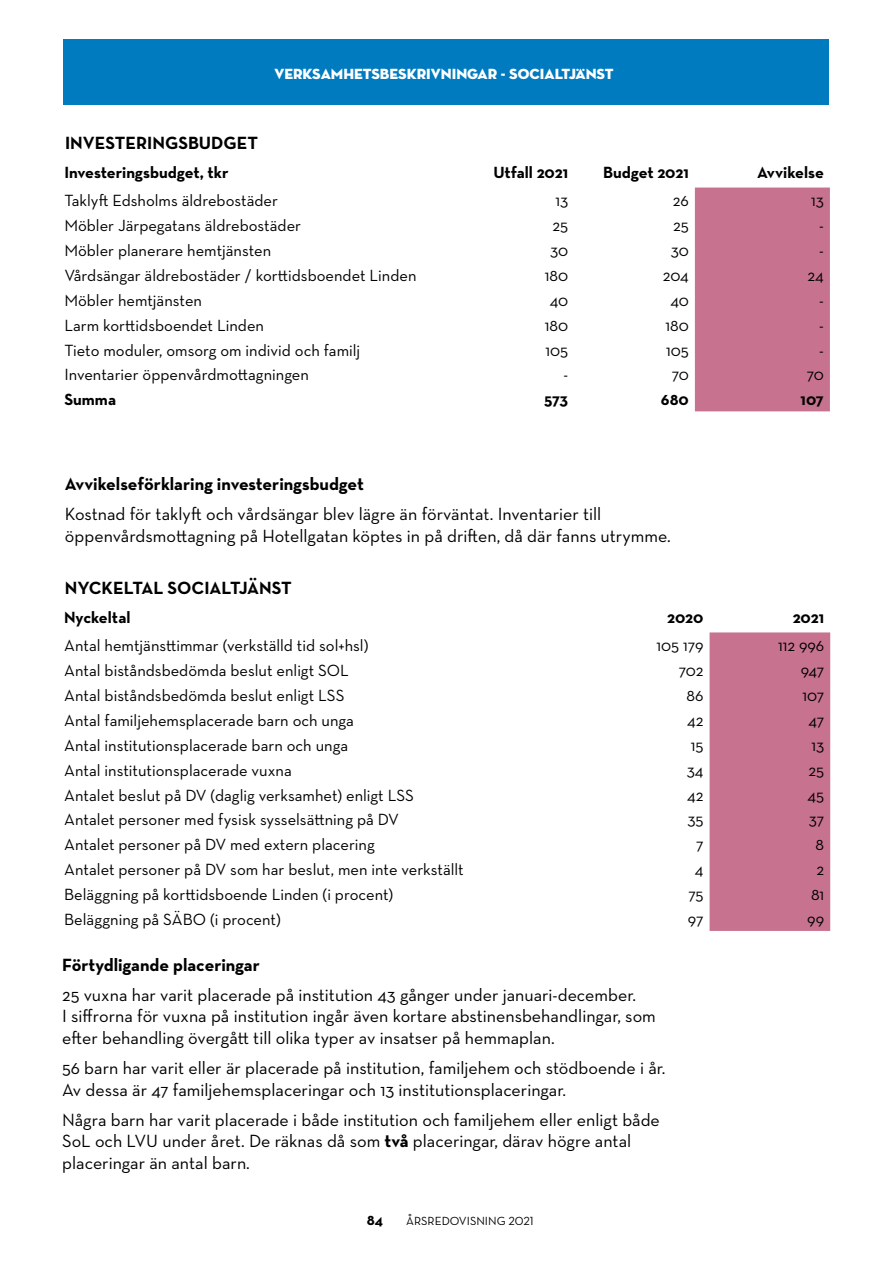
<style>
.page{position:relative;width:893px;height:1263px;background:#fff}
.page>*{position:absolute;margin:0;border:0;box-sizing:border-box;transform-origin:0 0}
.t1{font:18px/21.6px "Neutraface Text";color:#000}
.t2{font:700 18px "Neutraface Text";color:#000}
.t3{font:16.5px "Neutraface Text";color:#000}
.t4{font:700 16.5px "Neutraface Text";color:#000}
.t5{font:15px "Neutraface Display Titling";color:#fff}
.t6{font:700 15px "Neutraface Text";color:#000}
.t7{font:12px "Neutraface Text";color:#000}
.s1{font-weight:700}
</style>
<div class="page">
<div style="left:64px;top:39px;width:765px;height:66px;background:#007bc0"></div>
<div style="left:695px;top:188px;width:135px;height:223px;background:#c7738f"></div>
<div style="left:710px;top:632px;width:120px;height:299px;background:#c7738f"></div>
<p class="t5" style="left:275px;top:65px;width:340px">VERKSAMHETSBESKRIVNINGAR - SOCIALTJÄNST</p>
<p class="t2" style="left:65px;top:131px;width:195px">INVESTERINGSBUDGET</p>
<p class="t4" style="left:64px;top:162px;width:166px">Investeringsbudget, tkr</p>
<p class="t4" style="left:493px;top:162px;width:76px">Utfall 2021</p>
<p class="t4" style="left:603px;top:162px;width:87px">Budget 2021</p>
<p class="t4" style="left:757px;top:162px;width:68px">Avvikelse</p>
<p class="t3" style="left:64px;top:190px;width:215px">Taklyft Edsholms äldrebostäder</p>
<p class="t3" style="left:555px;top:190px;width:14px">13</p>
<p class="t3" style="left:673px;top:190px;width:18px">26</p>
<p class="t3" style="left:811px;top:190px;width:14px">13</p>
<p class="t3" style="left:64px;top:215px;width:238px">Möbler Järpegatans äldrebostäder</p>
<p class="t3" style="left:552px;top:215px;width:17px">25</p>
<p class="t3" style="left:673px;top:215px;width:17px">25</p>
<p class="t3" style="left:819px;top:215px;width:6px">-</p>
<p class="t3" style="left:64px;top:240px;width:208px">Möbler planerare hemtjänsten</p>
<p class="t3" style="left:550px;top:240px;width:20px">30</p>
<p class="t3" style="left:671px;top:240px;width:20px">30</p>
<p class="t3" style="left:819px;top:240px;width:6px">-</p>
<p class="t3" style="left:64px;top:265px;width:354px">Vårdsängar äldrebostäder / korttidsboendet Linden</p>
<p class="t3" style="left:545px;top:265px;width:25px">180</p>
<p class="t3" style="left:663px;top:265px;width:28px">204</p>
<p class="t3" style="left:807px;top:265px;width:18px">24</p>
<p class="t3" style="left:64px;top:290px;width:139px">Möbler hemtjänsten</p>
<p class="t3" style="left:550px;top:290px;width:20px">40</p>
<p class="t3" style="left:670px;top:290px;width:20px">40</p>
<p class="t3" style="left:819px;top:290px;width:6px">-</p>
<p class="t3" style="left:64px;top:315px;width:201px">Larm korttidsboendet Linden</p>
<p class="t3" style="left:545px;top:315px;width:25px">180</p>
<p class="t3" style="left:665px;top:315px;width:25px">180</p>
<p class="t3" style="left:819px;top:315px;width:6px">-</p>
<p class="t3" style="left:64px;top:340px;width:297px">Tieto moduler, omsorg om individ och familj</p>
<p class="t3" style="left:546px;top:340px;width:24px">105</p>
<p class="t3" style="left:666px;top:340px;width:24px">105</p>
<p class="t3" style="left:819px;top:340px;width:6px">-</p>
<p class="t3" style="left:64px;top:365px;width:246px">Inventarier öppenvårdmottagningen</p>
<p class="t3" style="left:563px;top:365px;width:6px">-</p>
<p class="t3" style="left:672px;top:365px;width:19px">70</p>
<p class="t3" style="left:807px;top:365px;width:19px">70</p>
<p class="t4" style="left:64px;top:389px;width:53px">Summa</p>
<p class="t4" style="left:544px;top:389px;width:26px">573</p>
<p class="t4" style="left:661px;top:389px;width:30px">680</p>
<p class="t4" style="left:801px;top:389px;width:25px">107</p>
<p class="t2" style="left:65px;top:472px;width:300px">Avvikelseförklaring investeringsbudget</p>
<p class="t1" style="left:65px;top:503px;width:607px">Kostnad för taklyft och vårdsängar blev lägre än förväntat. Inventarier till öppenvårdsmottagning på Hotellgatan köptes in på driften, då där fanns utrymme.</p>
<p class="t2" style="left:65px;top:576px;width:228px">NYCKELTAL SOCIALTJÄNST</p>
<p class="t4" style="left:64px;top:607px;width:68px">Nyckeltal</p>
<p class="t4" style="left:667px;top:607px;width:38px">2020</p>
<p class="t4" style="left:793px;top:607px;width:33px">2021</p>
<p class="t3" style="left:64px;top:635px;width:306px">Antal hemtjänsttimmar (verkställd tid sol+hsl)</p>
<p class="t3" style="left:656px;top:635px;width:49px">105 179</p>
<p class="t3" style="left:778px;top:635px;width:48px">112 996</p>
<p class="t3" style="left:64px;top:660px;width:286px">Antal biståndsbedömda beslut enligt SOL</p>
<p class="t3" style="left:679px;top:660px;width:26px">702</p>
<p class="t3" style="left:801px;top:660px;width:25px">947</p>
<p class="t3" style="left:64px;top:685px;width:282px">Antal biståndsbedömda beslut enligt LSS</p>
<p class="t3" style="left:687px;top:685px;width:18px">86</p>
<p class="t3" style="left:802px;top:685px;width:23px">107</p>
<p class="t3" style="left:64px;top:710px;width:291px">Antal familjehemsplacerade barn och unga</p>
<p class="t3" style="left:687px;top:710px;width:18px">42</p>
<p class="t3" style="left:808px;top:710px;width:17px">47</p>
<p class="t3" style="left:64px;top:735px;width:285px">Antal institutionsplacerade barn och unga</p>
<p class="t3" style="left:691px;top:735px;width:14px">15</p>
<p class="t3" style="left:811px;top:735px;width:14px">13</p>
<p class="t3" style="left:64px;top:760px;width:229px">Antal institutionsplacerade vuxna</p>
<p class="t3" style="left:687px;top:760px;width:18px">34</p>
<p class="t3" style="left:808px;top:760px;width:17px">25</p>
<p class="t3" style="left:64px;top:785px;width:351px">Antalet beslut på DV (daglig verksamhet) enligt LSS</p>
<p class="t3" style="left:687px;top:785px;width:18px">42</p>
<p class="t3" style="left:808px;top:785px;width:18px">45</p>
<p class="t3" style="left:64px;top:809px;width:336px">Antalet personer med fysisk sysselsättning på DV</p>
<p class="t3" style="left:687px;top:809px;width:18px">35</p>
<p class="t3" style="left:809px;top:809px;width:17px">37</p>
<p class="t3" style="left:64px;top:834px;width:312px">Antalet personer på DV med extern placering</p>
<p class="t3" style="left:696px;top:834px;width:9px">7</p>
<p class="t3" style="left:816px;top:834px;width:10px">8</p>
<p class="t3" style="left:64px;top:859px;width:401px">Antalet personer på DV som har beslut, men inte verkställt</p>
<p class="t3" style="left:695px;top:859px;width:10px">4</p>
<p class="t3" style="left:816px;top:859px;width:9px">2</p>
<p class="t3" style="left:64px;top:884px;width:331px">Beläggning på korttidsboende Linden (i procent)</p>
<p class="t3" style="left:688px;top:884px;width:17px">75</p>
<p class="t3" style="left:811px;top:884px;width:15px">81</p>
<p class="t3" style="left:64px;top:909px;width:218px">Beläggning på SÄBO (i procent)</p>
<p class="t3" style="left:688px;top:909px;width:17px">97</p>
<p class="t3" style="left:807px;top:909px;width:18px">99</p>
<p class="t2" style="left:62px;top:953px;width:199px">Förtydligande placeringar</p>
<p class="t1" style="left:62px;top:983px;width:595px">25 vuxna har varit placerade på institution 43 gånger under januari-december.<br>I siffrorna för vuxna på institution ingår även kortare abstinensbehandlingar, som efter behandling övergått till olika typer av insatser på hemmaplan.</p>
<p class="t1" style="left:62px;top:1057px;width:605px">56 barn har varit eller är placerade på institution, familjehem och stödboende i år.<br>Av dessa är 47 familjehemsplaceringar och 13 institutionsplaceringar.</p>
<p class="t1" style="left:62px;top:1108px;width:599px">Några barn har varit placerade i både institution och familjehem eller enligt både<br>SoL och LVU under året. De räknas då som <span class="s1">två</span> placeringar, därav högre antal placeringar än antal barn.</p>
<p class="t6" style="left:367px;top:1210px;width:18px">84</p>
<p class="t7" style="left:406px;top:1213px;width:129px">ÅRSREDOVISNING 2021</p>
</div>
